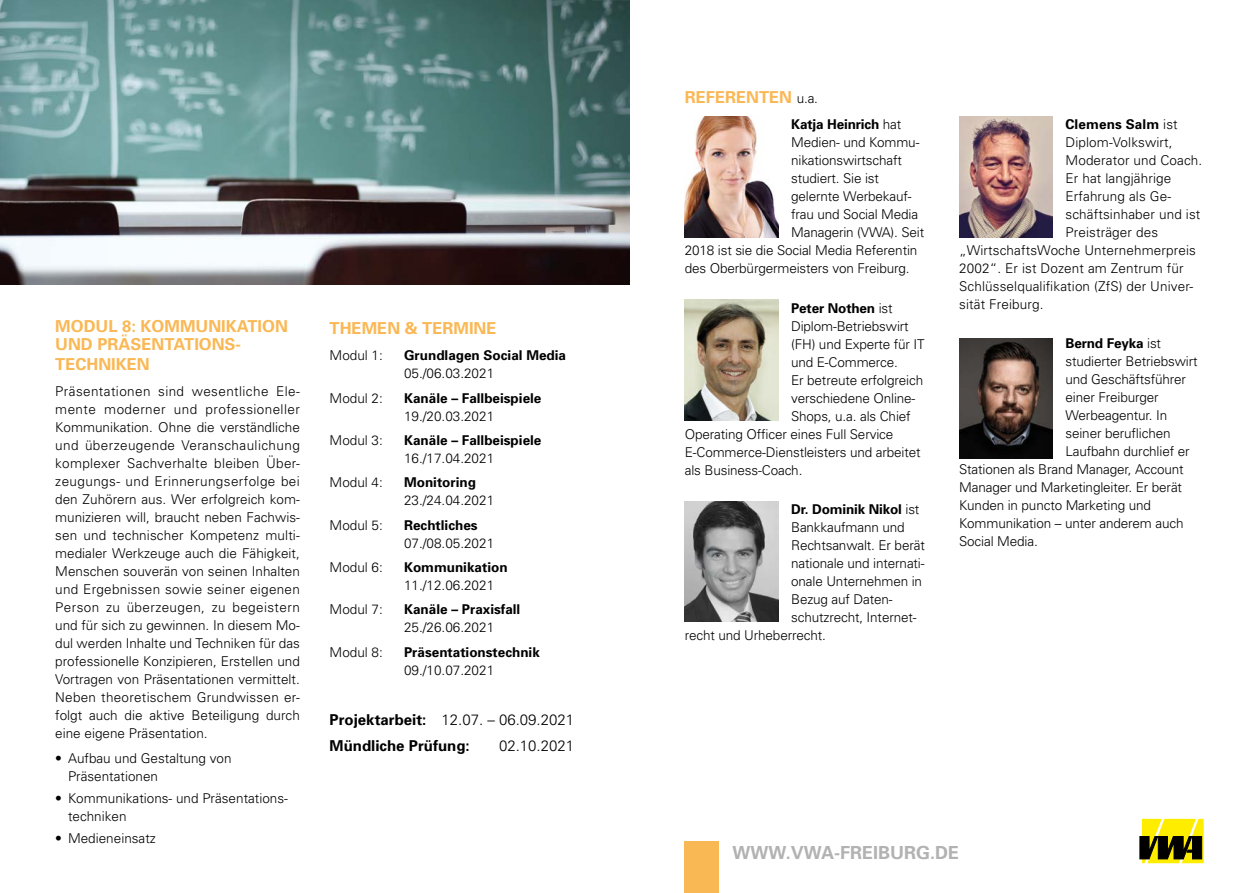
<style>
.page{position:relative;width:1259px;height:893px;background:#fff}
.page>*{position:absolute;margin:0;border:0;box-sizing:border-box;transform-origin:0 0}
.t1{font:700 18px "Univers";color:#b3b2b2}
.t2{font:700 16.5px/18px "Univers";color:#fab855}
.t3{font:700 15px/25.8px "Univers";color:#000}
.t4{font:300 15px "Univers";color:#000}
.t5{font:300 13.5px/18px "Univers";letter-spacing:-.01em;color:#000}
.t6{font:300 13.5px "Univers";letter-spacing:.01em;color:#000}
.t7{font:700 13.5px "Univers";color:#000}
.s1{font-weight:300}
.s2{font-weight:300;font-size:13.5px;color:#000}
</style>
<div class="page">
<div style="left:685px;top:842px;width:34px;height:51px;background:#fab855"></div>
<svg style="left:1140px;top:819px;width:63px;height:44px;background:#968c0e"></svg>
<img style="left:0;top:0;width:629px;height:285px">
<img style="left:685px;top:117px;width:93px;height:120px">
<img style="left:959px;top:117px;width:93px;height:120px">
<img style="left:685px;top:502px;width:93px;height:120px">
<img style="left:959px;top:338px;width:93px;height:120px">
<img style="left:685px;top:300px;width:93px;height:120px">
<p class="t2" style="left:55px;top:317px;width:234px">MODUL 8: KOMMUNIKATION<br>UND PRÄSENTATIONS-</p>
<p class="t2" style="left:55px;top:355px;width:96px">TECHNIKEN</p>
<p class="t5" style="left:55px;top:383px;width:246px;text-align:justify">Präsentationen sind wesentliche Ele&shy;mente moderner und professioneller Kommunikation. Ohne die verständliche und überzeugende Veranschaulichung komplexer Sachverhalte bleiben Über&shy;zeugungs- und Erinnerungserfolge bei den Zuhörern aus. Wer erfolgreich kom&shy;munizieren will, braucht neben Fachwis&shy;sen und technischer Kompetenz multi&shy;medialer Werkzeuge auch die Fähigkeit, Menschen souverän von seinen Inhalten und Ergebnissen sowie seiner eigenen Person zu überzeugen, zu begeistern und für sich zu gewinnen. In diesem Mo&shy;dul werden Inhalte und Techniken für das professionelle Konzipieren, Erstellen und Vortragen von Präsentationen vermittelt.<br>Neben theoretischem Grundwissen er&shy;folgt auch die aktive Beteiligung durch eine eigene Präsentation.</p>
<p class="t5" style="left:68px;top:749px;width:165px;text-indent:-13px">• Aufbau und Gestaltung von<br>Präsentationen</p>
<p class="t5" style="left:68px;top:789px;width:221px;text-indent:-13px">• Kommunikations- und Präsentations&shy;techniken</p>
<p class="t5" style="left:55px;top:829px;width:102px">• Medieneinsatz</p>
<p class="t2" style="left:330px;top:318px;width:168px">THEMEN &amp; TERMINE</p>
<p class="t5" style="left:330px;top:346px;width:55px">Modul 1:</p>
<p class="t7" style="left:404px;top:347px;width:164px">Grundlagen Social Media</p>
<p class="t5" style="left:404px;top:364px;width:92px">05./06.03.2021</p>
<p class="t5" style="left:330px;top:389px;width:55px">Modul 2:</p>
<p class="t7" style="left:404px;top:389px;width:139px">Kanäle – Fallbeispiele</p>
<p class="t5" style="left:404px;top:407px;width:92px">19./20.03.2021</p>
<p class="t5" style="left:330px;top:431px;width:55px">Modul 3:</p>
<p class="t7" style="left:404px;top:431px;width:139px">Kanäle – Fallbeispiele</p>
<p class="t5" style="left:404px;top:449px;width:92px">16./17.04.2021</p>
<p class="t5" style="left:330px;top:474px;width:55px">Modul 4:</p>
<p class="t7" style="left:404px;top:474px;width:73px">Monitoring</p>
<p class="t5" style="left:404px;top:492px;width:92px">23./24.04.2021</p>
<p class="t5" style="left:330px;top:516px;width:55px">Modul 5:</p>
<p class="t7" style="left:404px;top:516px;width:75px">Rechtliches</p>
<p class="t5" style="left:404px;top:534px;width:92px">07./08.05.2021</p>
<p class="t5" style="left:330px;top:558px;width:55px">Modul 6:</p>
<p class="t7" style="left:404px;top:559px;width:105px">Kommunikation</p>
<p class="t5" style="left:404px;top:576px;width:92px">11./12.06.2021</p>
<p class="t5" style="left:330px;top:601px;width:55px">Modul 7:</p>
<p class="t7" style="left:404px;top:601px;width:118px">Kanäle – Praxisfall</p>
<p class="t5" style="left:404px;top:619px;width:92px">25./26.06.2021</p>
<p class="t5" style="left:330px;top:643px;width:55px">Modul 8:</p>
<p class="t7" style="left:404px;top:643px;width:137px">Präsentationstechnik</p>
<p class="t5" style="left:404px;top:661px;width:92px">09./10.07.2021</p>
<p class="t3" style="left:330px;top:706px;width:246px">Projektarbeit: <span class="s1">12.07. – 06.09.2021<br></span>Mündliche Prüfung:</p>
<p class="t4" style="left:499px;top:737px;width:77px">02.10.2021</p>
<p class="t2" style="left:685px;top:87px;width:135px">REFERENTEN <span class="s2">u.a.</span></p>
<p class="t7" style="left:791px;top:116px;width:112px">Katja Heinrich <span class="s1">hat</span></p>
<p class="t5" style="left:791px;top:134px;width:130px">Medien- und Kommu-</p>
<p class="t5" style="left:791px;top:152px;width:112px">nikationswirtschaft</p>
<p class="t5" style="left:791px;top:170px;width:89px">studiert. Sie ist</p>
<p class="t5" style="left:791px;top:188px;width:122px">gelernte Werbekauf-</p>
<p class="t5" style="left:791px;top:206px;width:129px">frau und Social Media</p>
<p class="t5" style="left:791px;top:224px;width:135px">Managerin (VWA). Seit</p>
<p class="t5" style="left:685px;top:242px;width:234px">2018 ist sie die Social Media Referentin</p>
<p class="t5" style="left:685px;top:260px;width:226px">des Oberbürgermeisters von Freiburg.</p>
<p class="t7" style="left:791px;top:299px;width:103px">Peter Nothen <span class="s1">ist</span></p>
<p class="t5" style="left:791px;top:317px;width:119px">Diplom-Betriebswirt</p>
<p class="t5" style="left:791px;top:335px;width:135px">(FH) und Experte für IT</p>
<p class="t5" style="left:791px;top:353px;width:108px">und E-Commerce.</p>
<p class="t5" style="left:791px;top:371px;width:134px">Er betreute erfolgreich</p>
<p class="t5" style="left:791px;top:389px;width:126px">verschiedene Online-</p>
<p class="t5" style="left:791px;top:407px;width:121px">Shops, u.a. als Chief</p>
<p class="t5" style="left:685px;top:425px;width:210px">Operating Officer eines Full Service</p>
<p class="t5" style="left:685px;top:443px;width:237px">E-Commerce-Dienstleisters und arbeitet</p>
<p class="t5" style="left:685px;top:461px;width:119px">als Business-Coach.</p>
<p class="t7" style="left:791px;top:500px;width:130px">Dr. Dominik Nikol <span class="s1">ist</span></p>
<p class="t5" style="left:791px;top:518px;width:115px">Bankkaufmann und</p>
<p class="t5" style="left:791px;top:536px;width:135px">Rechtsanwalt. Er berät</p>
<p class="t5" style="left:791px;top:554px;width:135px">nationale und internati-</p>
<p class="t5" style="left:791px;top:572px;width:132px">onale Unternehmen in</p>
<p class="t5" style="left:791px;top:590px;width:103px">Bezug auf Daten-</p>
<p class="t5" style="left:791px;top:608px;width:127px">schutzrecht, Internet-</p>
<p class="t5" style="left:685px;top:626px;width:143px">recht und Urheberrecht.</p>
<p class="t7" style="left:1065px;top:116px;width:114px">Clemens Salm <span class="s1">ist</span></p>
<p class="t6" style="left:1065px;top:134px;width:109px">Diplom-Volkswirt,</p>
<p class="t6" style="left:1065px;top:152px;width:138px">Moderator und Coach.</p>
<p class="t6" style="left:1065px;top:170px;width:107px">Er hat langjährige</p>
<p class="t6" style="left:1065px;top:188px;width:107px">Erfahrung als Ge-</p>
<p class="t6" style="left:1065px;top:206px;width:136px">schäftsinhaber und ist</p>
<p class="t6" style="left:1065px;top:224px;width:94px">Preisträger des</p>
<p class="t6" style="left:959px;top:242px;width:238px">„WirtschaftsWoche Unternehmerpreis</p>
<p class="t6" style="left:959px;top:260px;width:226px">2002“. Er ist Dozent am Zentrum für</p>
<p class="t6" style="left:959px;top:278px;width:236px">Schlüsselqualifikation (ZfS) der Univer-</p>
<p class="t6" style="left:959px;top:296px;width:86px">sität Freiburg.</p>
<p class="t7" style="left:1065px;top:335px;width:97px">Bernd Feyka <span class="s1">ist</span></p>
<p class="t5" style="left:1065px;top:353px;width:134px">studierter Betriebswirt</p>
<p class="t5" style="left:1065px;top:371px;width:122px">und Geschäftsführer</p>
<p class="t5" style="left:1065px;top:389px;width:95px">einer Freiburger</p>
<p class="t5" style="left:1065px;top:407px;width:103px">Werbeagentur. In</p>
<p class="t5" style="left:1065px;top:425px;width:107px">seiner beruflichen</p>
<p class="t5" style="left:1065px;top:443px;width:126px">Laufbahn durchlief er</p>
<p class="t5" style="left:959px;top:461px;width:226px">Stationen als Brand Manager, Account</p>
<p class="t5" style="left:959px;top:479px;width:224px">Manager und Marketingleiter. Er berät</p>
<p class="t5" style="left:959px;top:497px;width:193px">Kunden in puncto Marketing und</p>
<p class="t5" style="left:959px;top:515px;width:226px">Kommunikation – unter anderem auch</p>
<p class="t5" style="left:959px;top:533px;width:80px">Social Media.</p>
<h1 class="t1" style="left:732px;top:841px;width:228px">WWW.VWA-FREIBURG.DE</h1>
</div>
